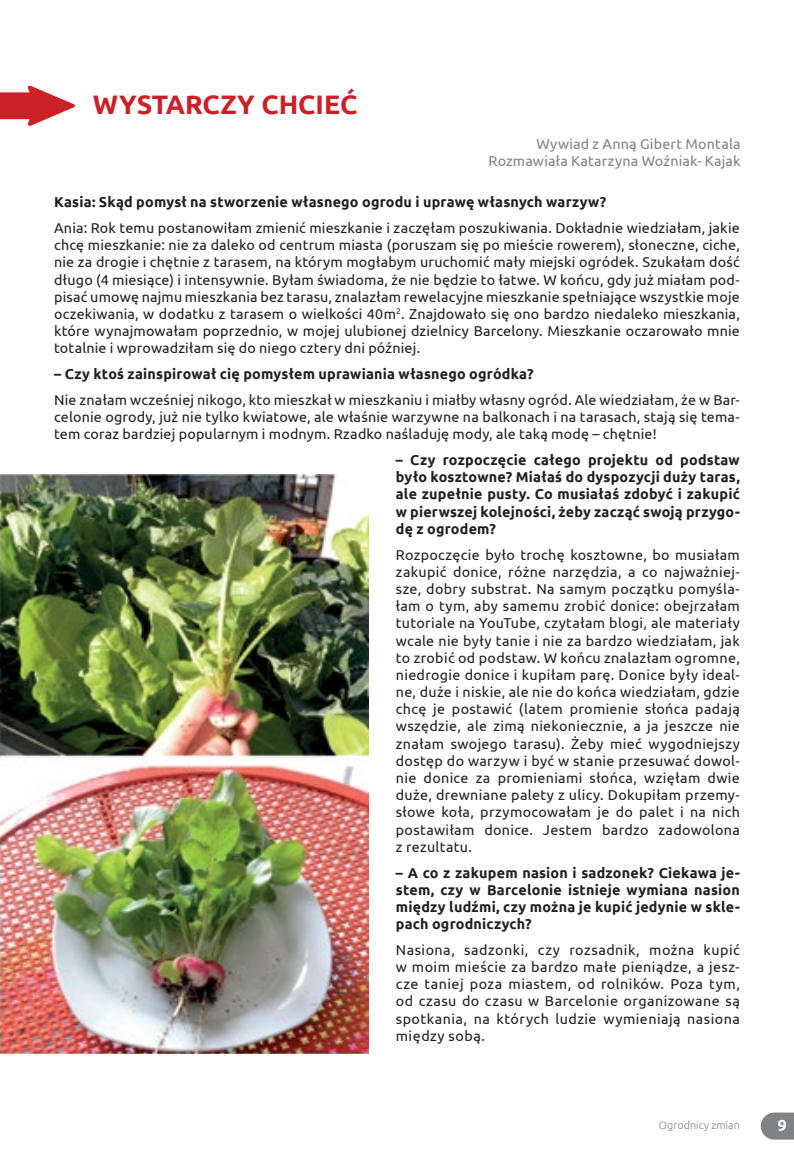
<style>
.page{position:relative;width:794px;height:1166px;background:#fff}
.page>*{position:absolute;margin:0;border:0;box-sizing:border-box;transform-origin:0 0}
.t1{font:700 26.78px "Ubuntu";color:#cc2027}
.t2{font:700 15.92px "Ubuntu";color:#fff}
.t3{font:14.35px/17.2px "Ubuntu";letter-spacing:.02em;color:#231f20;text-align:justify}
.t4{font:700 14.35px/17.2px "Ubuntu";letter-spacing:.015em;color:#231f20;text-align:justify}
.t5{font:14.35px/17.2px "Ubuntu";letter-spacing:.015em;color:#808285;text-align:right}
.t6{font:300 10.67px "Ubuntu";letter-spacing:.005em;color:#808285}
</style>
<div class="page">
<svg style="left:761px;top:1112px;width:33px;height:27px"></svg>
<svg style="left:0;top:86px;width:75px;height:40px"></svg>
<img style="left:0;top:474px;width:369px;height:579px">
<h1 class="t1" style="left:93px;top:88px;width:266px">WYSTARCZY CHCIEĆ</h1>
<p class="t5" style="left:488px;top:135px;width:254px">Wywiad z Anną Gibert Montala<br>Rozmawiała Katarzyna Woźniak- Kajak</p>
<p class="t4" style="left:54px;top:193px;width:553px">Kasia: Skąd pomysł na stworzenie własnego ogrodu i uprawę własnych warzyw?</p>
<p class="t3" style="left:54px;top:219px;width:687px">Ania: Rok temu postanowiłam zmienić mieszkanie i zaczęłam poszukiwania. Dokładnie wiedziałam, jakie chcę mieszkanie: nie za daleko od centrum miasta (poruszam się po mieście rowerem), słoneczne, ciche, nie za drogie i chętnie z tarasem, na którym mogłabym uruchomić mały miejski ogródek. Szukałam dość długo (4 miesiące) i intensywnie. Byłam świadoma, że nie będzie to łatwe. W końcu, gdy już miałam pod&shy;pisać umowę najmu mieszkania bez tarasu, znalazłam rewelacyjne mieszkanie spełniające wszystkie moje oczekiwania, w dodatku z tarasem o wielkości 40m<sup>2</sup>. Znajdowało się ono bardzo niedaleko mieszkania, które wynajmowałam poprzednio, w mojej ulubionej dzielnicy Barcelony. Mieszkanie oczarowało mnie totalnie i wprowadziłam się do niego cztery dni później.</p>
<p class="t4" style="left:54px;top:365px;width:481px">– Czy ktoś zainspirował cię pomysłem uprawiania własnego ogródka?</p>
<p class="t3" style="left:54px;top:391px;width:687px">Nie znałam wcześniej nikogo, kto mieszkał w mieszkaniu i miałby własny ogród. Ale wiedziałam, że w Bar&shy;celonie ogrody, już nie tylko kwiatowe, ale właśnie warzywne na balkonach i na tarasach, stają się tema&shy;tem coraz bardziej popularnym i modnym. Rzadko naśladuję mody, ale taką modę – chętnie!</p>
<p class="t4" style="left:396px;top:451px;width:345px">– Czy rozpoczęcie całego projektu od podstaw było kosztowne? Miałaś do dyspozycji duży taras, ale zupełnie pusty. Co musiałaś zdobyć i zakupić w pierwszej kolejności, żeby zacząć swoją przygo&shy;dę z ogrodem?</p>
<p class="t3" style="left:396px;top:545px;width:345px">Rozpoczęcie było trochę kosztowne, bo musiałam zakupić donice, różne narzędzia, a co najważniej&shy;sze, dobry substrat. Na samym początku pomyśla&shy;łam o tym, aby samemu zrobić donice: obejrzałam tutoriale na YouTube, czytałam blogi, ale materiały wcale nie były tanie i nie za bardzo wiedziałam, jak to zrobić od podstaw. W końcu znalazłam ogromne, niedrogie donice i kupiłam parę. Donice były ideal&shy;ne, duże i niskie, ale nie do końca wiedziałam, gdzie chcę je postawić (latem promienie słońca padają wszędzie, ale zimą niekoniecznie, a ja jeszcze nie znałam swojego tarasu). Żeby mieć wygodniejszy dostęp do warzyw i być w stanie przesuwać dowol&shy;nie donice za promieniami słońca, wzięłam dwie duże, drewniane palety z ulicy. Dokupiłam przemy&shy;słowe koła, przymocowałam je do palet i na nich postawiłam donice. Jestem bardzo zadowolona z rezultatu.</p>
<p class="t4" style="left:396px;top:863px;width:345px">– A co z zakupem nasion i sadzonek? Ciekawa je&shy;stem, czy w Barcelonie istnieje wymiana nasion między ludźmi, czy można je kupić jedynie w skle&shy;pach ogrodniczych?</p>
<p class="t3" style="left:396px;top:941px;width:345px">Nasiona, sadzonki, czy rozsadnik, można kupić w moim mieście za bardzo małe pieniądze, a jesz&shy;cze taniej poza miastem, od rolników. Poza tym, od czasu do czasu w Barcelonie organizowane są spotkania, na których ludzie wymieniają nasiona między sobą.</p>
<p class="t6" style="left:659px;top:1119px;width:83px">Ogrodnicy zmian</p>
<p class="t2" style="left:777px;top:1115px;width:11px">9</p>
</div>
